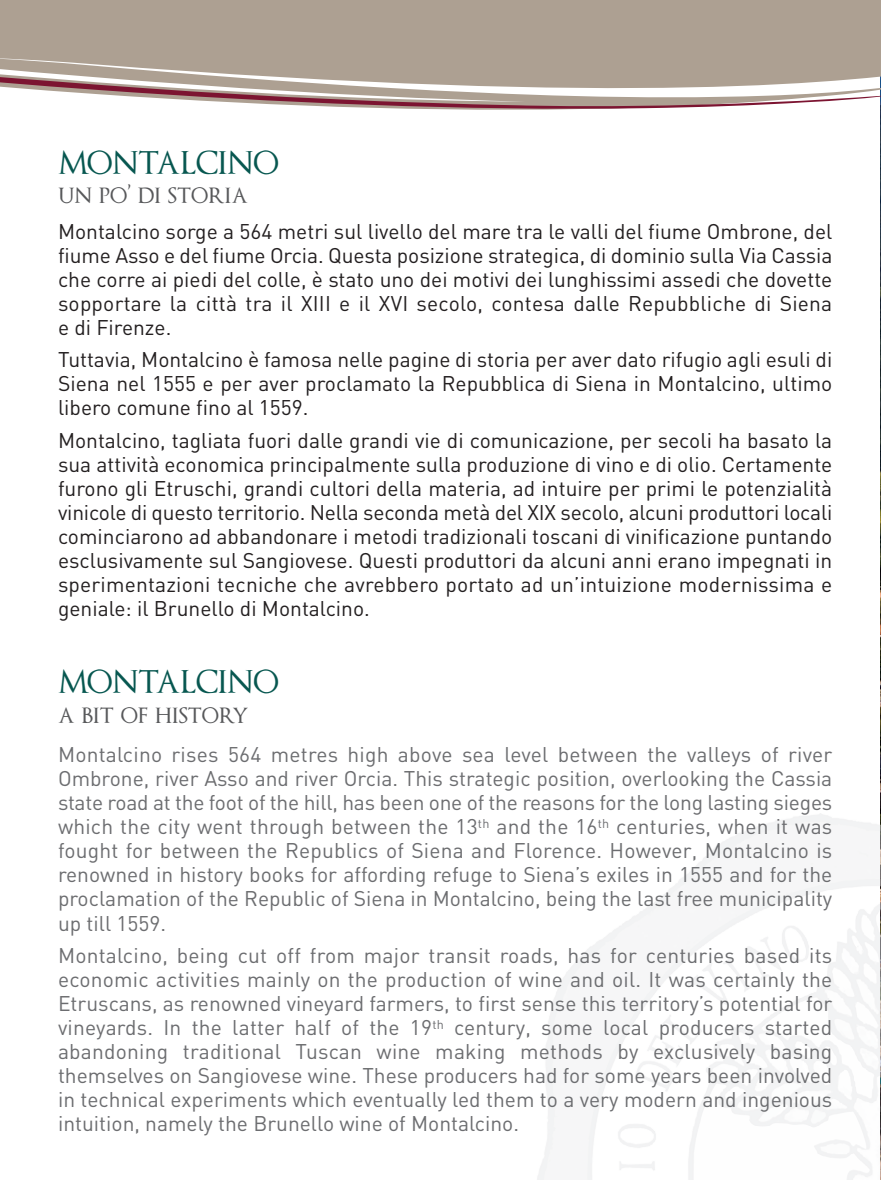
<style>
.page{position:relative;width:881px;height:1180px;background:#fff}
.page>*{position:absolute;margin:0;border:0;box-sizing:border-box;transform-origin:0 0}
.t1{font:31px "Optimus Princeps";color:#075750}
.t2{font:28px "Optimus Princeps";color:#57585a}
.t3{font:21px/24px "DIN";color:#6c6d70;text-align:justify}
.t4{font:21px/24px "DIN";color:#231f20;text-align:justify}
</style>
<div class="page">
<img style="left:880px;top:0;width:1px;height:1179px">
<div style="left:0;top:20px;width:262px;height:7px;background:#ada092"></div>
<svg style="left:0;top:27px;width:880px;height:83px;fill:#ada092"></svg>
<div style="left:0;top:0;width:880px;height:20px;background:#ada092"></div>
<div style="left:262px;top:0;width:618px;height:33px;background:#ada092"></div>
<p class="t1" style="left:58px;top:147px;width:222px">MONTALCINO</p>
<p class="t2" style="left:58px;top:181px;width:191px">un po’ di storia</p>
<p class="t4" style="left:58px;top:221px;width:775px">Montalcino sorge a 564 metri sul livello del mare tra le valli del fiume Ombrone, del fiume Asso e del fiume Orcia. Questa posizione strategica, di dominio sulla Via Cassia che corre ai piedi del colle, è stato uno dei motivi dei lunghissimi assedi che dovette sopportare la città tra il XIII e il XVI secolo, contesa dalle Repubbliche di Siena e di Firenze.</p>
<p class="t4" style="left:58px;top:350px;width:775px">Tuttavia, Montalcino è famosa nelle pagine di storia per aver dato rifugio agli esuli di Siena nel 1555 e per aver proclamato la Repubblica di Siena in Montalcino, ultimo libero comune fino al 1559.</p>
<p class="t4" style="left:58px;top:431px;width:775px">Montalcino, tagliata fuori dalle grandi vie di comunicazione, per secoli ha basato la sua attività economica principalmente sulla produzione di vino e di olio. Certamente furono gli Etruschi, grandi cultori della materia, ad intuire per primi le potenzialità vinicole di questo territorio. Nella seconda metà del XIX secolo, alcuni produttori locali cominciarono ad abbandonare i metodi tradizionali toscani di vinificazione puntando esclusivamente sul Sangiovese. Questi produttori da alcuni anni erano impegnati in sperimentazioni tecniche che avrebbero portato ad un’intuizione modernissima e geniale: il Brunello di Montalcino.</p>
<p class="t1" style="left:58px;top:666px;width:222px">MONTALCINO</p>
<p class="t2" style="left:58px;top:700px;width:192px">a bit of history</p>
<p class="t3" style="left:58px;top:745px;width:775px">Montalcino rises 564 metres high above sea level between the valleys of river Ombrone, river Asso and river Orcia. This strategic position, overlooking the Cassia state road at the foot of the hill, has been one of the reasons for the long lasting sieges which the city went through between the 13<sup>th</sup> and the 16<sup>th</sup> centuries, when it was fought for between the Republics of Siena and Florence. However, Montalcino is renowned in history books for affording refuge to Siena’s exiles in 1555 and for the proclamation of the Republic of Siena in Montalcino, being the last free municipality up till 1559.</p>
<p class="t3" style="left:58px;top:945px;width:775px">Montalcino, being cut off from major transit roads, has for centuries based its economic activities mainly on the production of wine and oil. It was certainly the Etruscans, as renowned vineyard farmers, to first sense this territory’s potential for vineyards. In the latter half of the 19<sup>th</sup> century, some local producers started abandoning traditional Tuscan wine making methods by exclusively basing themselves on Sangiovese wine. These producers had for some years been involved in technical experiments which eventually led them to a very modern and ingenious intuition, namely the Brunello wine of Montalcino.</p>
</div>
